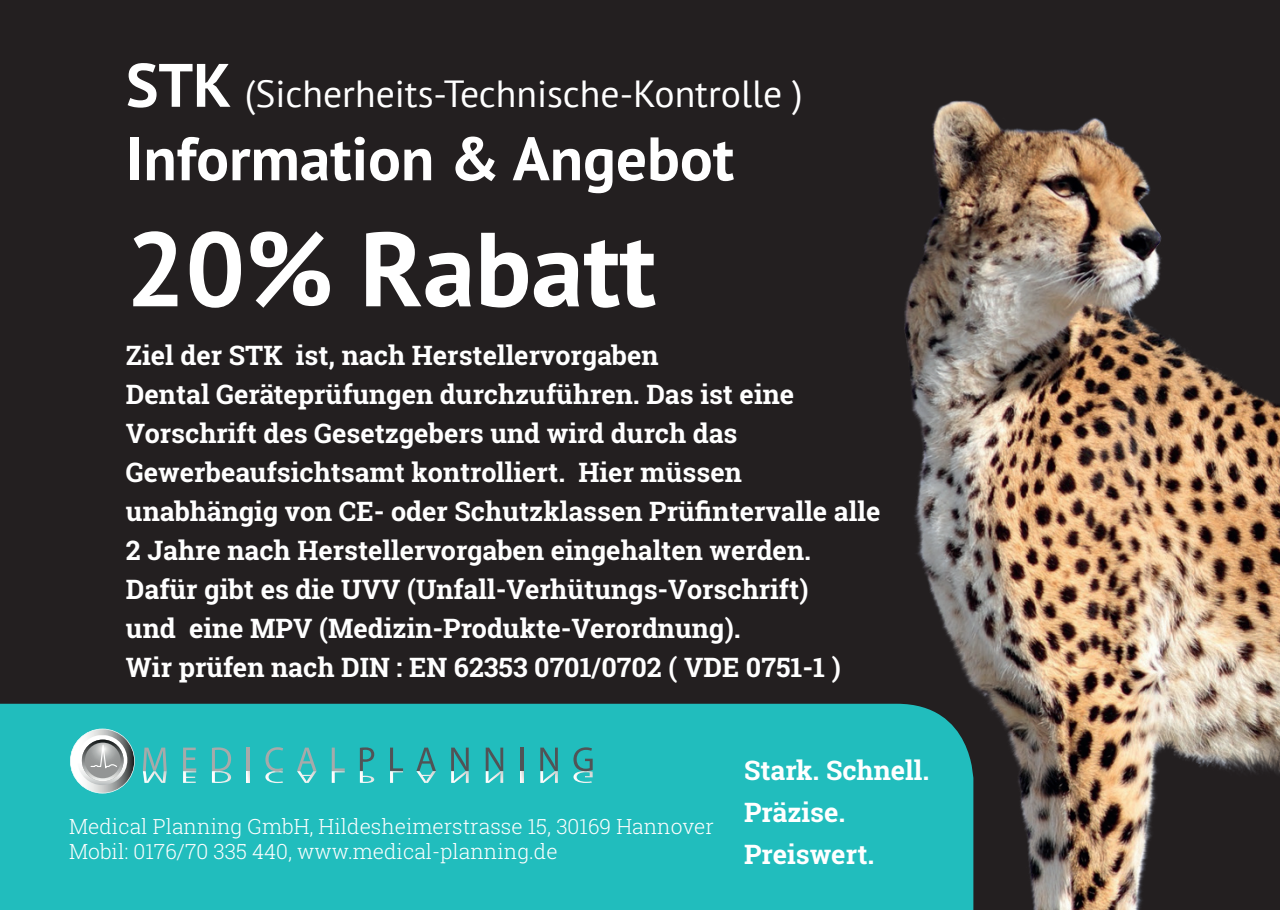
<style>
.page{position:relative;width:1280px;height:910px;background:#231f20}
.page>*{position:absolute;margin:0;border:0;box-sizing:border-box;transform-origin:0 0}
.t1{font:700 105px "PT Sans";color:#fff}
.t2{font:700 61.2px "PT Sans";color:#fff}
.t3{font:37.8px "PT Sans";color:#fff}
.t4{font:700 27px/39px "Roboto Slab";color:#fff}
.t5{font:300 21px/25.2px "Roboto Slab";color:#fff}
.s1{font-weight:700;font-size:61.2px}
</style>
<div class="page">
<img style="left:842px;top:100px;width:438px;height:810px">
<div style="left:0;top:704px;width:973px;height:206px;background:#21bdbd"></div>
<svg style="left:143px;top:748px;width:24px;height:23px"></svg>
<hr style="left:247px;top:748px;width:3px;height:23px;background:#a7aaaa">
<svg style="left:297px;top:748px;width:20px;height:23px"></svg>
<svg style="left:360px;top:747px;width:14px;height:24px"></svg>
<svg style="left:416px;top:748px;width:20px;height:23px"></svg>
<svg style="left:451px;top:748px;width:18px;height:23px"></svg>
<svg style="left:486px;top:748px;width:17px;height:23px"></svg>
<hr style="left:520px;top:748px;width:3px;height:23px;background:#505356">
<svg style="left:540px;top:748px;width:18px;height:23px"></svg>
<img style="left:143px;top:771px;width:24px;height:12px">
<svg style="left:183px;top:748px;width:13px;height:35px"></svg>
<img style="left:212px;top:772px;width:19px;height:11px">
<svg style="left:212px;top:747px;width:19px;height:25px"></svg>
<svg style="left:247px;top:771px;width:3px;height:12px"></svg>
<img style="left:265px;top:772px;width:18px;height:11px">
<svg style="left:265px;top:747px;width:18px;height:25px"></svg>
<img style="left:297px;top:771px;width:20px;height:12px">
<svg style="left:332px;top:748px;width:13px;height:35px"></svg>
<img style="left:360px;top:771px;width:14px;height:12px">
<svg style="left:390px;top:748px;width:13px;height:35px"></svg>
<img style="left:416px;top:771px;width:20px;height:12px">
<img style="left:451px;top:771px;width:18px;height:12px">
<img style="left:486px;top:771px;width:17px;height:12px">
<svg style="left:520px;top:771px;width:3px;height:12px"></svg>
<img style="left:540px;top:771px;width:18px;height:12px">
<img style="left:573px;top:772px;width:20px;height:11px">
<svg style="left:573px;top:747px;width:20px;height:25px"></svg>
<svg style="left:70px;top:729px;width:65px;height:64px;background:#98baba"></svg>
<h3 class="t3" style="left:126px;top:69px;width:678px"><span class="s1">STK</span> (Sicherheits-Technische-Kontrolle )</h3>
<h2 class="t2" style="left:126px;top:118px;width:610px">Information &amp; Angebot</h2>
<h1 class="t1" style="left:126px;top:200px;width:532px">20% Rabatt</h1>
<p class="t4" style="left:126px;top:335px;width:756px">Ziel der STK ist, nach Herstellervorgaben<br>Dental Geräteprüfungen durchzuführen. Das ist eine Vorschrift des Gesetzgebers und wird durch das Gewerbeaufsichtsamt kontrolliert. Hier müssen unabhängig von CE- oder Schutzklassen Prüfintervalle alle 2 Jahre nach Herstellervorgaben eingehalten werden.<br>Dafür gibt es die UVV (Unfall-Verhütungs-Vorschrift)<br>und eine MPV (Medizin-Produkte-Verordnung).<br>Wir prüfen nach DIN : EN 62353 0701/0702 ( VDE 0751-1 )</p>
<p class="t5" style="left:69px;top:813px;width:646px">Medical Planning GmbH, Hildesheimerstrasse 15, 30169 Hannover<br>Mobil: 0176/70 335 440, www.medical-planning.de</p>
<p class="t4" style="left:744px;top:749px;width:187px;line-height:42px">Stark. Schnell.<br>Präzise.<br>Preiswert.</p>
</div>
